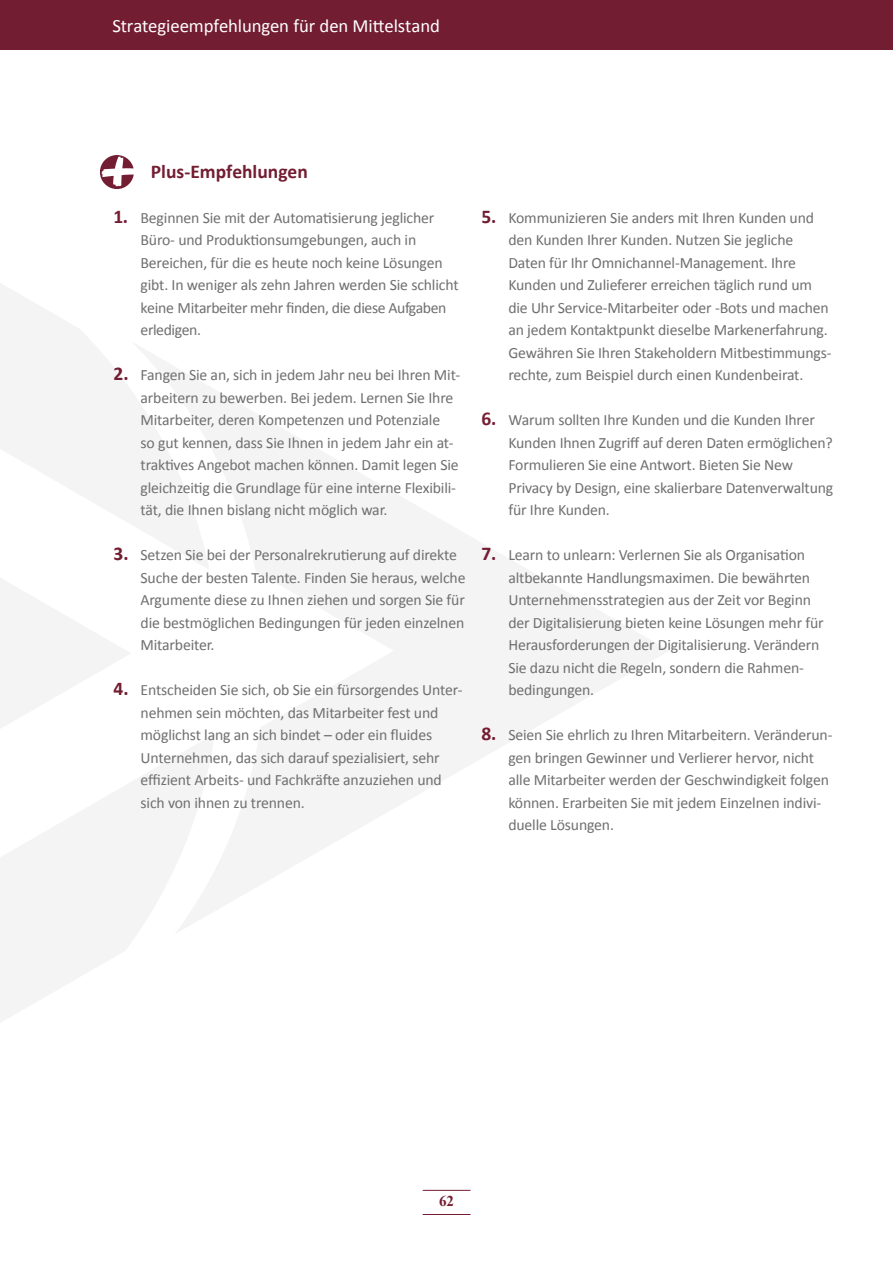
<style>
.page{position:relative;width:893px;height:1263px;background:#fff}
.page>*{position:absolute;margin:0;border:0;box-sizing:border-box;transform-origin:0 0}
.t1{font:700 19.5px "Calibri";color:#731d32}
.t2{font:18.75px "Calibri";letter-spacing:-.01em;color:#fff}
.t3{font:15.75px/22.5px "Calibri";letter-spacing:-.01em;color:#706f6f}
.t4{font:700 15px "Times New Roman";color:#731d32}
.s1{font-weight:700;font-size:19.5px;color:#731d32}
</style>
<div class="page">
<svg style="left:0;top:578px;width:130px;height:150px"></svg>
<svg style="left:210px;top:387px;width:458px;height:523px"></svg>
<svg style="left:0;top:733px;width:215px;height:289px;fill:#f4f4f4"></svg>
<svg style="left:0;top:283px;width:210px;height:286px;fill:#f4f4f4"></svg>
<svg style="left:100px;top:155px;width:34px;height:34px"></svg>
<svg style="left:102px;top:157px;width:32px;height:29px"></svg>
<div style="left:0;top:0;width:893px;height:50px;background:#731d32"></div>
<hr style="left:423px;top:1190px;width:47px;height:1px;background:#731d32">
<hr style="left:423px;top:1214px;width:47px;height:1px;background:#731d32">
<p class="t2" style="left:112px;top:14px;width:329px">Strategieempfehlungen für den Mittelstand</p>
<p class="t1" style="left:151px;top:159px;width:158px">Plus-Empfehlungen</p>
<p class="t3" style="left:141px;top:206px;width:320px;text-indent:-27px"><span class="s1">1.</span> Beginnen Sie mit der Automatisierung jeglicher Büro- und Produktionsumgebungen, auch in Bereichen, für die es heute noch keine Lösungen gibt. In weniger als zehn Jahren werden Sie schlicht keine Mitarbeiter mehr finden, die diese Aufgaben erledigen.</p>
<p class="t3" style="left:141px;top:364px;width:321px;text-indent:-27px"><span class="s1">2.</span> Fangen Sie an, sich in jedem Jahr neu bei Ihren Mit&shy;arbeitern zu bewerben. Bei jedem. Lernen Sie Ihre Mitarbeiter, deren Kompetenzen und Potenziale<br>so gut kennen, dass Sie Ihnen in jedem Jahr ein at&shy;traktives Angebot machen können. Damit legen Sie gleichzeitig die Grundlage für eine interne Flexibili&shy;tät, die Ihnen bislang nicht möglich war.</p>
<p class="t3" style="left:141px;top:544px;width:326px;text-indent:-27px"><span class="s1">3.</span> Setzen Sie bei der Personalrekrutierung auf direkte Suche der besten Talente. Finden Sie heraus, welche Argumente diese zu Ihnen ziehen und sorgen Sie für die bestmöglichen Bedingungen für jeden einzelnen Mitarbeiter.</p>
<p class="t3" style="left:141px;top:679px;width:323px;text-indent:-27px"><span class="s1">4.</span> Entscheiden Sie sich, ob Sie ein fürsorgendes Unter&shy;nehmen sein möchten, das Mitarbeiter fest und möglichst lang an sich bindet – oder ein fluides Unternehmen, das sich darauf spezialisiert, sehr effizient Arbeits- und Fachkräfte anzuziehen und sich von ihnen zu trennen.</p>
<p class="t3" style="left:508px;top:206px;width:325px;text-indent:-27px"><span class="s1">5.</span> Kommunizieren Sie anders mit Ihren Kunden und den Kunden Ihrer Kunden. Nutzen Sie jegliche Daten für Ihr Omnichannel-Management. Ihre Kunden und Zulieferer erreichen täglich rund um die Uhr Service-Mitarbeiter oder -Bots und machen an jedem Kontaktpunkt dieselbe Markenerfahrung.<br>Gewähren Sie Ihren Stakeholdern Mitbestimmungs&shy;rechte, zum Beispiel durch einen Kundenbeirat.</p>
<p class="t3" style="left:508px;top:409px;width:326px;text-indent:-27px"><span class="s1">6.</span> Warum sollten Ihre Kunden und die Kunden Ihrer Kunden Ihnen Zugriff auf deren Daten ermöglichen?<br>Formulieren Sie eine Antwort. Bieten Sie New Privacy by Design, eine skalierbare Datenverwaltung für Ihre Kunden.</p>
<p class="t3" style="left:508px;top:544px;width:317px;text-indent:-27px"><span class="s1">7.</span> Learn to unlearn: Verlernen Sie als Organisation altbekannte Handlungsmaximen. Die bewährten Unternehmensstrategien aus der Zeit vor Beginn der Digitalisierung bieten keine Lösungen mehr für Herausforderungen der Digitalisierung. Verändern Sie dazu nicht die Regeln, sondern die Rahmen&shy;bedingungen.</p>
<p class="t3" style="left:508px;top:724px;width:326px;text-indent:-27px"><span class="s1">8.</span> Seien Sie ehrlich zu Ihren Mitarbeitern. Veränderun&shy;gen bringen Gewinner und Verlierer hervor, nicht alle Mitarbeiter werden der Geschwindigkeit folgen können. Erarbeiten Sie mit jedem Einzelnen indivi&shy;duelle Lösungen.</p>
<p class="t4" style="left:439px;top:1190px;width:16px">62</p>
</div>
